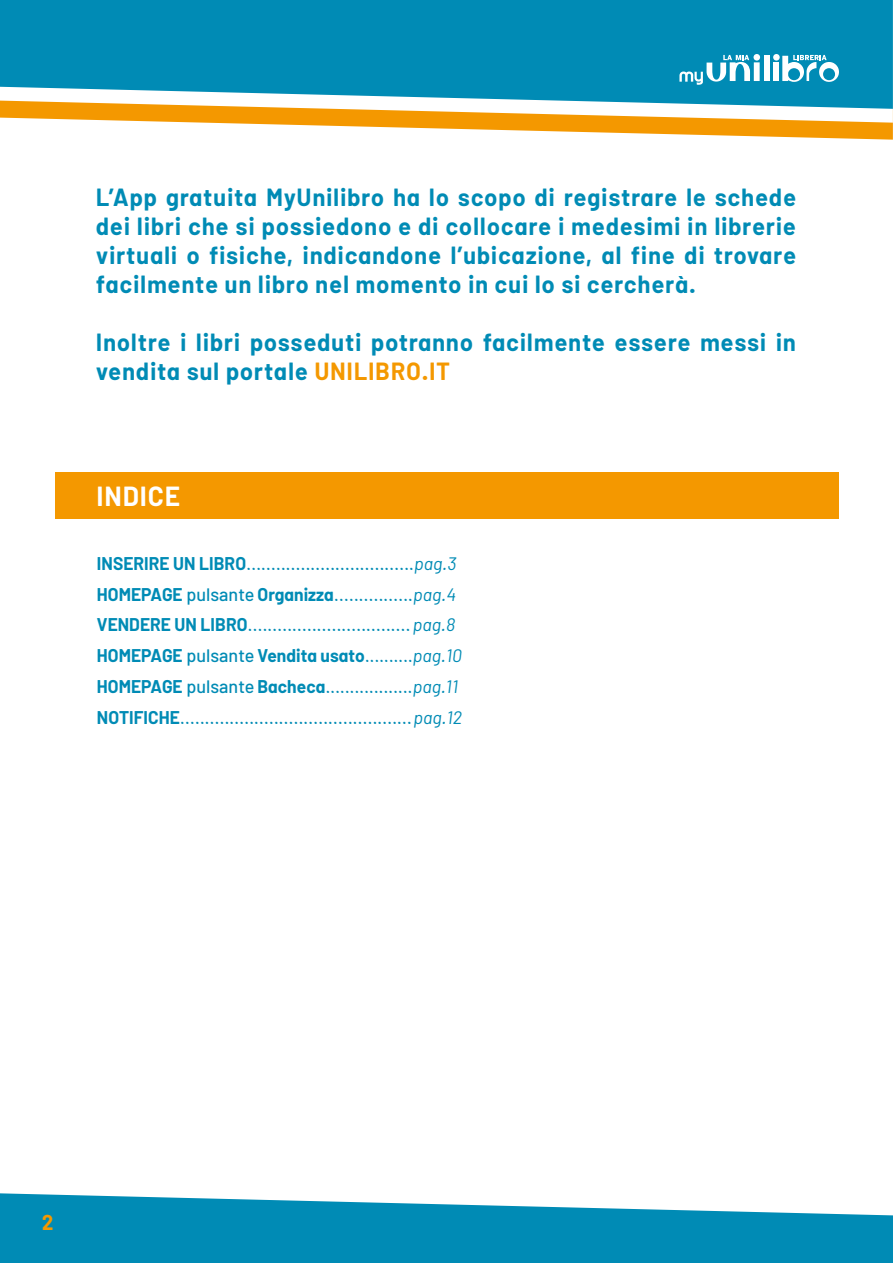
<style>
.page{position:relative;width:893px;height:1263px;background:#fff}
.page>*{position:absolute;margin:0;border:0;box-sizing:border-box;transform-origin:0 0}
.t1{font:italic 700 27px "Barlow";color:#fff}
.t2{font:italic 700 24.3px/29.1px "Barlow";letter-spacing:.025em;color:#008bb5;text-align:justify}
.t3{font:italic 700 21px "Barlow";color:#f49800}
.t4{font:18px/30.8px "Barlow";color:#008bb5}
.s1{color:#f49800}
.s2{font-weight:700;font-style:italic}
.s3{font-style:italic}
.s4{font-weight:500}
</style>
<div class="page">
<svg style="left:220px;top:123px;width:673px;height:17px"></svg>
<svg style="left:0;top:109px;width:893px;height:14px;fill:#f49800"></svg>
<svg style="left:0;top:1193px;width:893px;height:70px;fill:#008bb5"></svg>
<svg style="left:0;top:0;width:893px;height:109px;background:#1b95b9"></svg>
<div style="left:55px;top:473px;width:783px;height:46px;background:#f49800"></div>
<div style="left:764px;top:56px;width:5px;height:25px;background:#fff"></div>
<svg style="left:679px;top:54px;width:81px;height:31px"></svg>
<svg style="left:773px;top:54px;width:66px;height:28px"></svg>
<p class="t2" style="left:97px;top:182px;width:705px">L’App gratuita MyUnilibro ha lo scopo di registrare le schede dei libri che si possiedono e di collocare i medesimi in librerie virtuali o fisiche, indicandone l’ubicazione, al fine di trovare facilmente un libro nel momento in cui lo si cercherà.</p>
<h2 class="t2" style="left:97px;top:328px;width:705px">Inoltre i libri posseduti potranno facilmente essere messi in vendita sul portale <span class="s1">UNILIBRO.IT</span></h2>
<h1 class="t1" style="left:97px;top:479px;width:85px">INDICE</h1>
<p class="t4" style="left:97px;top:548px;width:366px"><span class="s2">INSERIRE UN LIBRO</span>..................................<span class="s3">pag.3<br></span><span class="s2">HOMEPAGE</span> <span class="s4">pulsante</span> <span class="s2">Organizza</span>................<span class="s3">pag.4<br></span><span class="s2">VENDERE UN LIBRO</span>................................. <span class="s3">pag.8<br></span><span class="s2">HOMEPAGE</span> <span class="s4">pulsante</span> <span class="s2">Vendita usato</span>..........<span class="s3">pag.10<br></span><span class="s2">HOMEPAGE</span> <span class="s4">pulsante</span> <span class="s2">Bacheca</span>..................<span class="s3">pag.11<br></span><span class="s2">NOTIFICHE</span>............................................... <span class="s3">pag.12</span></p>
<p class="t3" style="left:43px;top:1209px;width:16px">2</p>
</div>
